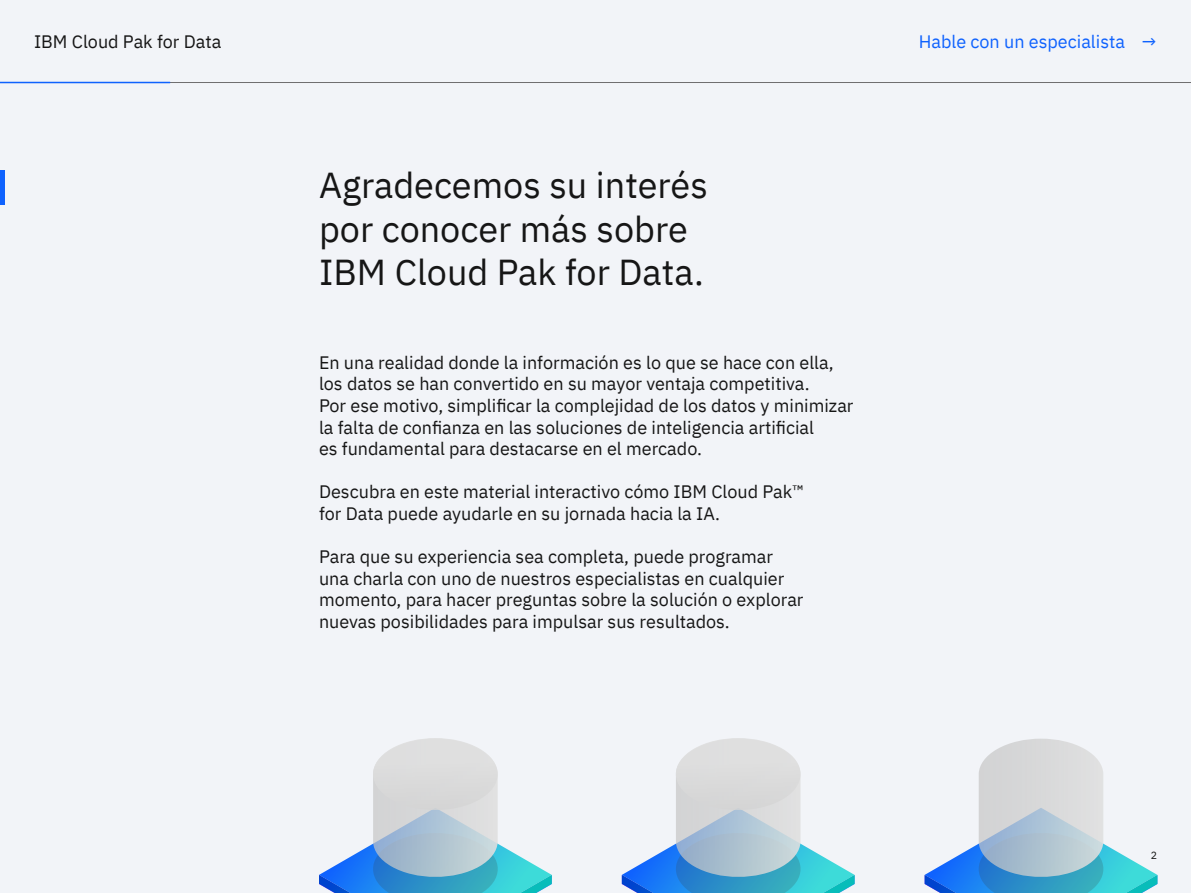
<style>
.page{position:relative;width:1191px;height:893px;background:#f2f4f8}
.page>*{position:absolute;margin:0;border:0;box-sizing:border-box;transform-origin:0 0}
.t1{font:36px/43.2px "IBM Plex Sans";color:#161616}
.t2{font:18px/21.6px "IBM Plex Sans";color:#161616}
.t3{font:18px "IBM Plex Sans";color:#0f62fe}
.t4{font:10.5px "IBM Plex Sans";color:#161616}
</style>
<div class="page">
<hr style="left:0;top:82px;width:1191px;height:1px;background:#706f70">
<hr style="left:0;top:171px;width:4px;height:34px;background:#0f62fe">
<hr style="left:0;top:82px;width:170px;height:1px;background:#0f62fe">
<svg style="left:319px;top:738px;width:233px;height:155px"></svg>
<svg style="left:924px;top:739px;width:233px;height:154px"></svg>
<svg style="left:622px;top:738px;width:232px;height:155px"></svg>
<p class="t2" style="left:34px;top:29px;width:189px">IBM Cloud Pak for Data</p>
<h1 class="t1" style="left:319px;top:161px;width:390px">Agradecemos su interés por conocer más sobre<br>IBM Cloud Pak for Data.</h1>
<p class="t2" style="left:319px;top:350px;width:536px">En una realidad donde la información es lo que se hace con ella, los datos se han convertido en su mayor ventaja competitiva.<br>Por ese motivo, simplificar la complejidad de los datos y minimizar la falta de confianza en las soluciones de inteligencia artificial<br>es fundamental para destacarse en el mercado.</p>
<p class="t2" style="left:319px;top:480px;width:486px">Descubra en este material interactivo cómo IBM Cloud Pak™ for Data puede ayudarle en su jornada hacia la IA.</p>
<p class="t2" style="left:319px;top:544px;width:486px">Para que su experiencia sea completa, puede programar una charla con uno de nuestros especialistas en cualquier momento, para hacer preguntas sobre la solución o explorar nuevas posibilidades para impulsar sus resultados.</p>
<p class="t3" style="left:918px;top:28px;width:239px">Hable con un especialista →</p>
<p class="t4" style="left:1150px;top:847px;width:8px">2</p>
</div>
